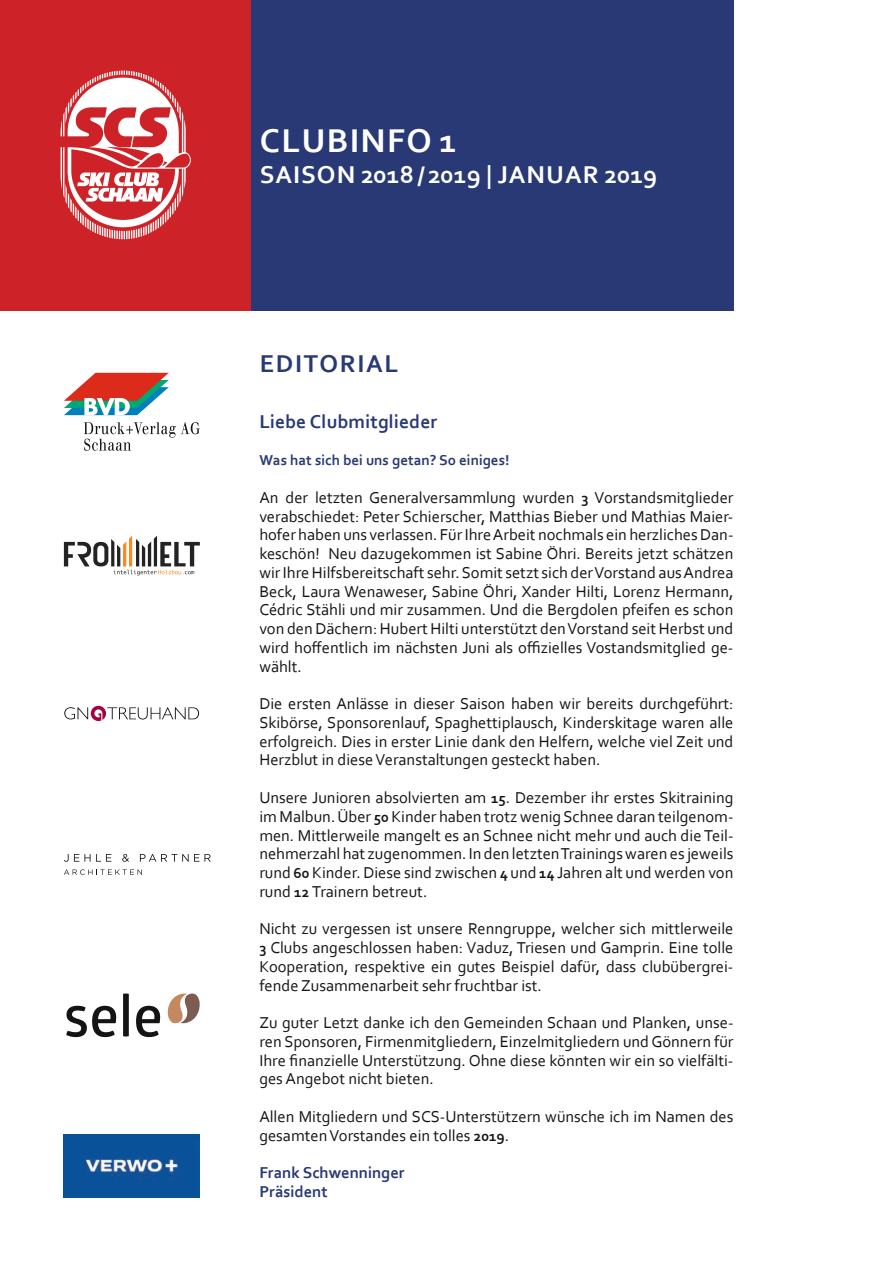
<style>
.page{position:relative;width:893px;height:1263px;background:#fff}
.page>*{position:absolute;margin:0;border:0;box-sizing:border-box;transform-origin:0 0}
.t1{font:700 34.5px "Corbel";letter-spacing:.04em;color:#fff}
.t2{font:700 25.5px "Corbel";letter-spacing:.04em;color:#fff}
.t3{font:700 25.5px "Corbel";letter-spacing:.065em;color:#283975}
.t4{font:700 19.5px "Corbel";letter-spacing:.01em;color:#283975}
.t5{font:16.5px/18.8px "Corbel";color:#131413;text-align:justify}
.t6{font:700 16.5px/18.8px "Corbel";color:#283975}
.t7{font:700 15px "Corbel";color:#283975}
.s1{font-weight:700;font-size:15px}
</style>
<div class="page">
<div style="left:0;top:0;width:251px;height:310px;background:#cd2328"></div>
<div style="left:251px;top:0;width:482px;height:310px;background:#283975"></div>
<svg style="left:61px;top:71px;width:130px;height:168px"></svg>
<img style="left:64px;top:1134px;width:136px;height:64px">
<svg style="left:64px;top:536px;width:136px;height:39px"></svg>
<svg style="left:64px;top:706px;width:135px;height:15px"></svg>
<svg style="left:64px;top:869px;width:78px;height:6px"></svg>
<svg style="left:64px;top:854px;width:47px;height:8px"></svg>
<svg style="left:122px;top:854px;width:7px;height:8px"></svg>
<svg style="left:140px;top:854px;width:71px;height:8px"></svg>
<svg style="left:66px;top:1006px;width:50px;height:31px"></svg>
<svg style="left:123px;top:993px;width:6px;height:43px"></svg>
<svg style="left:136px;top:1006px;width:24px;height:31px"></svg>
<svg style="left:167px;top:993px;width:33px;height:31px"></svg>
<svg style="left:64px;top:373px;width:105px;height:42px"></svg>
<svg style="left:84px;top:422px;width:116px;height:29px"></svg>
<h1 class="t1" style="left:260px;top:120px;width:198px">CLUBINFO 1</h1>
<h2 class="t2" style="left:260px;top:159px;width:399px">SAISON 2018/2019 | JANUAR 2019</h2>
<h2 class="t3" style="left:260px;top:347px;width:140px">EDITORIAL</h2>
<p class="t4" style="left:259px;top:409px;width:180px">Liebe Clubmitglieder</p>
<p class="t7" style="left:259px;top:451px;width:252px">Was hat sich bei uns getan? So einiges!</p>
<p class="t5" style="left:259px;top:488px;width:476px">An der letzten Generalversammlung wurden <span class="s1">3</span> Vorstandsmitglieder verabschiedet: Peter Schierscher, Matthias Bieber und Mathias Maier&shy;hofer haben uns verlassen. Für Ihre Arbeit nochmals ein herzliches Dan&shy;keschön! Neu dazugekommen ist Sabine Öhri. Bereits jetzt schätzen wir Ihre Hilfsbereitschaft sehr. Somit setzt sich der Vorstand aus Andrea Beck, Laura Wenaweser, Sabine Öhri, Xander Hilti, Lorenz Hermann, Cédric Stähli und mir zusammen. Und die Bergdolen pfeifen es schon von den Dächern: Hubert Hilti unterstützt den Vorstand seit Herbst und wird hoffentlich im nächsten Juni als offizielles Vostandsmitglied ge&shy;wählt.</p>
<p class="t5" style="left:259px;top:694px;width:476px">Die ersten Anlässe in dieser Saison haben wir bereits durchgeführt:<br>Skibörse, Sponsorenlauf, Spaghettiplausch, Kinderskitage waren alle erfolgreich. Dies in erster Linie dank den Helfern, welche viel Zeit und Herzblut in diese Veranstaltungen gesteckt haben.</p>
<p class="t5" style="left:259px;top:788px;width:476px">Unsere Junioren absolvierten am <span class="s1">15</span>. Dezember ihr erstes Skitraining im Malbun. Über <span class="s1">50</span> Kinder haben trotz wenig Schnee daran teilgenom&shy;men. Mittlerweile mangelt es an Schnee nicht mehr und auch die Teil&shy;nehmerzahl hat zugenommen. In den letzten Trainings waren es jeweils rund <span class="s1">60</span> Kinder. Diese sind zwischen <span class="s1">4</span> und <span class="s1">14</span> Jahren alt und werden von rund <span class="s1">12</span> Trainern betreut.</p>
<p class="t5" style="left:259px;top:919px;width:476px">Nicht zu vergessen ist unsere Renngruppe, welcher sich mittlerweile <span class="s1">3</span> Clubs angeschlossen haben: Vaduz, Triesen und Gamprin. Eine tolle Kooperation, respektive ein gutes Beispiel dafür, dass clubübergrei&shy;fende Zusammenarbeit sehr fruchtbar ist.</p>
<p class="t5" style="left:259px;top:1013px;width:476px">Zu guter Letzt danke ich den Gemeinden Schaan und Planken, unse&shy;ren Sponsoren, Firmenmitgliedern, Einzelmitgliedern und Gönnern für Ihre finanzielle Unterstützung. Ohne diese könnten wir ein so vielfälti&shy;ges Angebot nicht bieten.</p>
<p class="t5" style="left:259px;top:1106px;width:476px">Allen Mitgliedern und SCS-Unterstützern wünsche ich im Namen des gesamten Vorstandes ein tolles <span class="s1">2019</span>.</p>
<p class="t6" style="left:259px;top:1163px;width:147px">Frank Schwenninger<br>Präsident</p>
</div>
